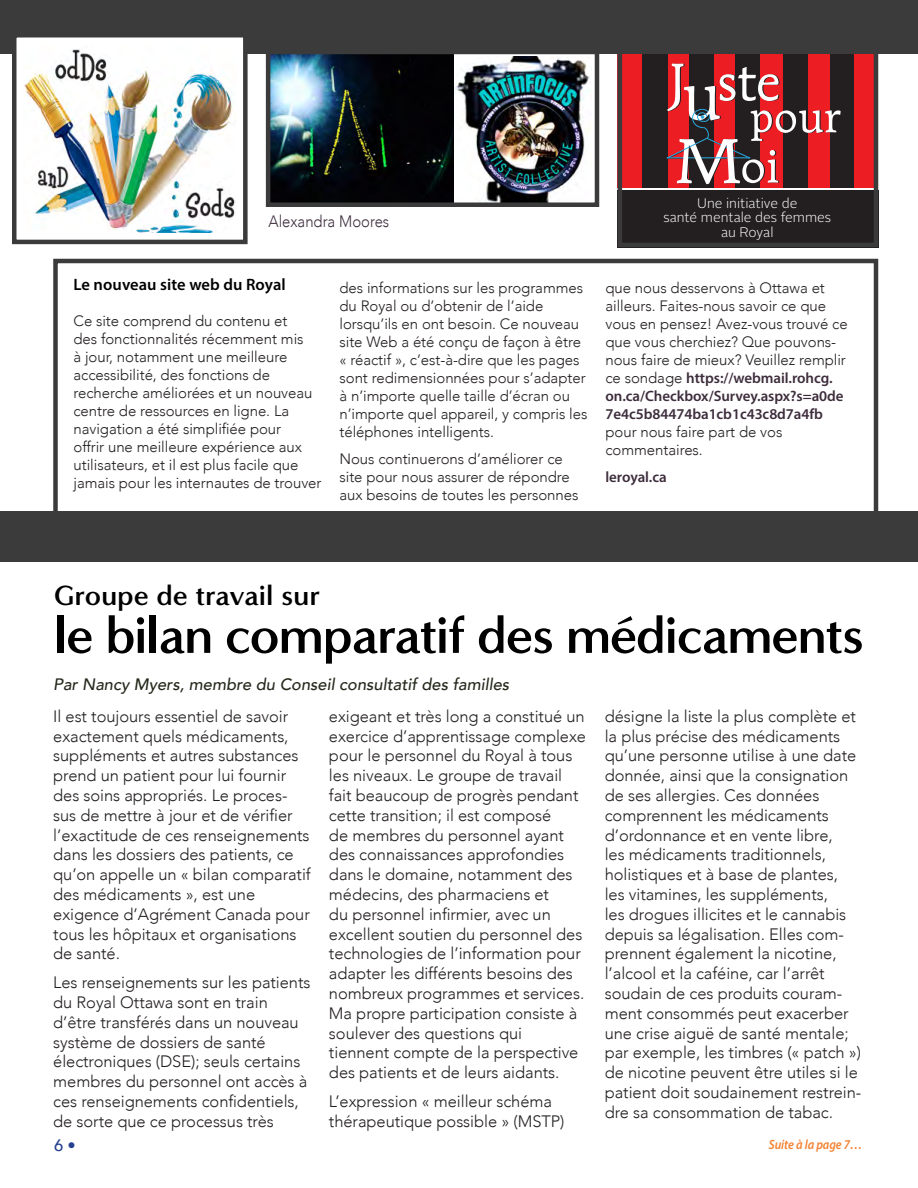
<style>
.page{position:relative;width:918px;height:1188px;background:#fff}
.page>*{position:absolute;margin:0;border:0;box-sizing:border-box;transform-origin:0 0}
.t1{font:700 52.5px "Minerva Modern";letter-spacing:-.03em;color:#000}
.t2{font:700 28.5px "Minerva Modern";letter-spacing:-.005em;color:#000}
.t3{font:300 16.5px/19.8px "Avenir";letter-spacing:-.005em;color:#231f20}
.t4{font:italic 500 16.5px "Avenir";color:#25291c}
.t5{font:600 16.5px "Myriad Pro";letter-spacing:.005em;color:#000}
.t6{font:300 16.5px "Avenir";color:#3d2d3c;scale:.9 1}
.t7{font:500 16.5px "Avenir";color:#25408f}
.t8{font:300 15px/18px "Avenir";letter-spacing:-.005em;color:#231f20}
.t9{font:600 15px/18px "Myriad Pro";letter-spacing:-.005em;color:#3d2d3c}
.t10{font:300 13.8px/14.9px "Alright Sans";color:#f7f8f9;text-align:center}
.t11{font:italic 600 13.5px "Myriad Pro";letter-spacing:-.005em;color:#f58232;scale:.9 1}
.s1{font-family:"Avenir";font-weight:300;color:#231f20}
</style>
<div class="page">
<img style="left:271px;top:55px;width:182px;height:147px">
<img style="left:455px;top:56px;width:135px;height:146px">
<div style="left:266px;top:50px;width:333px;height:157px;border:4px solid #3b3b3c"></div>
<div style="left:625px;top:53px;width:28px;height:135px;background:#231f20"></div>
<div style="left:618px;top:190px;width:260px;height:57px;background:#231f20"></div>
<div style="left:643px;top:53px;width:212px;height:135px;background:#ed1d24"></div>
<div style="left:643px;top:53px;width:24px;height:135px;background:#231f20"></div>
<div style="left:690px;top:53px;width:24px;height:135px;background:#231f20"></div>
<div style="left:735px;top:53px;width:25px;height:135px;background:#231f20"></div>
<div style="left:783px;top:53px;width:25px;height:135px;background:#231f20"></div>
<div style="left:830px;top:53px;width:25px;height:135px;background:#231f20"></div>
<svg style="left:666px;top:64px;width:175px;height:120px"></svg>
<div style="left:854px;top:53px;width:24px;height:135px;background:#ed1d24"></div>
<div style="left:618px;top:53px;width:24px;height:135px;background:#ed1d24"></div>
<div style="left:618px;top:40px;width:260px;height:207px;border:4px solid #3b3b3c"></div>
<div style="left:0;top:0;width:918px;height:54px;background:#3b3b3c"></div>
<div style="left:0;top:512px;width:918px;height:50px;background:#3b3b3c"></div>
<img style="left:25px;top:45px;width:210px;height:187px">
<div style="left:15px;top:35px;width:230px;height:207px;border:9px solid #fff"></div>
<div style="left:53px;top:259px;width:825px;height:269px;border:4px solid #3b3b3c"></div>
<div style="left:12px;top:33px;width:236px;height:211px;border:4px solid #3b3b3c"></div>
<p class="t6" style="left:268px;top:211px;width:136px">Alexandra Moores</p>
<p class="t5" style="left:74px;top:274px;width:214px">Le nouveau site web du Royal</p>
<p class="t8" style="left:74px;top:312px;width:250px">Ce site comprend du contenu et<br>des fonctionnalités récemment mis<br>à jour, notamment une meilleure accessibilité, des fonctions de recherche améliorées et un nouveau centre de ressources en ligne. La navigation a été simplifiée pour<br>offrir une meilleure expérience aux utilisateurs, et il est plus facile que jamais pour les internautes de trouver</p>
<p class="t8" style="left:339px;top:278px;width:249px">des informations sur les programmes du Royal ou d’obtenir de l’aide lorsqu’ils en ont besoin. Ce nouveau site Web a été conçu de façon à être « réactif », c’est-à-dire que les pages sont redimensionnées pour s’adapter à n’importe quelle taille d’écran ou n’importe quel appareil, y compris les téléphones intelligents.</p>
<p class="t8" style="left:339px;top:449px;width:240px">Nous continuerons d’améliorer ce site pour nous assurer de répondre aux besoins de toutes les personnes</p>
<p class="t10" style="left:663px;top:196px;width:169px">Une initiative de<br>santé mentale des femmes au Royal</p>
<p class="t8" style="left:605px;top:278px;width:244px">que nous desservons à Ottawa et ailleurs. Faites-nous savoir ce que vous en pensez! Avez-vous trouvé ce que vous cherchiez? Que pouvons&shy;nous faire de mieux? Veuillez remplir</p>
<p class="t9" style="left:605px;top:368px;width:240px"><span class="s1">ce sondage</span> https://webmail.rohcg. on.ca/Checkbox/Survey.aspx?s=a0de<br>7e4c5b84474ba1cb1c43c8d7a4fb</p>
<p class="t8" style="left:605px;top:422px;width:178px">pour nous faire part de vos commentaires.</p>
<p class="t9" style="left:605px;top:467px;width:63px">leroyal.ca</p>
<h2 class="t2" style="left:54px;top:578px;width:268px">Groupe de travail sur</h2>
<h1 class="t1" style="left:54px;top:604px;width:811px">le bilan comparatif des médicaments</h1>
<p class="t4" style="left:53px;top:674px;width:457px">Par Nancy Myers, membre du Conseil consultatif des familles</p>
<p class="t3" style="left:53px;top:706px;width:259px">Il est toujours essentiel de savoir exactement quels médicaments, suppléments et autres substances prend un patient pour lui fournir des soins appropriés. Le proces&shy;sus de mettre à jour et de vérifier l’exactitude de ces renseignements dans les dossiers des patients, ce qu’on appelle un « bilan comparatif des médicaments », est une exigence d’Agrément Canada pour tous les hôpitaux et organisations de santé.</p>
<p class="t3" style="left:53px;top:973px;width:259px">Les renseignements sur les patients du Royal Ottawa sont en train d’être transférés dans un nouveau système de dossiers de santé électroniques (DSE); seuls certains membres du personnel ont accès à ces renseignements confidentiels, de sorte que ce processus très</p>
<p class="t3" style="left:329px;top:706px;width:259px">exigeant et très long a constitué un exercice d’apprentissage complexe pour le personnel du Royal à tous les niveaux. Le groupe de travail fait beaucoup de progrès pendant cette transition; il est composé<br>de membres du personnel ayant des connaissances approfondies dans le domaine, notamment des médecins, des pharmaciens et<br>du personnel infirmier, avec un excellent soutien du personnel des technologies de l’information pour adapter les différents besoins des nombreux programmes et services.<br>Ma propre participation consiste à soulever des questions qui tiennent compte de la perspective des patients et de leurs aidants.</p>
<p class="t3" style="left:329px;top:1091px;width:237px">L’expression « meilleur schéma thérapeutique possible » (MSTP)</p>
<p class="t7" style="left:54px;top:1130px;width:23px">6 •</p>
<p class="t3" style="left:605px;top:706px;width:258px">désigne la liste la plus complète et la plus précise des médicaments qu’une personne utilise à une date donnée, ainsi que la consignation de ses allergies. Ces données comprennent les médicaments d’ordonnance et en vente libre,<br>les médicaments traditionnels, holistiques et à base de plantes, les vitamines, les suppléments,<br>les drogues illicites et le cannabis depuis sa légalisation. Elles com&shy;prennent également la nicotine, l’alcool et la caféine, car l’arrêt soudain de ces produits couram&shy;ment consommés peut exacerber une crise aiguë de santé mentale; par exemple, les timbres (« patch ») de nicotine peuvent être utiles si le patient doit soudainement restrein&shy;dre sa consommation de tabac.</p>
<p class="t11" style="left:769px;top:1136px;width:105px">Suite à la page 7…</p>
</div>
